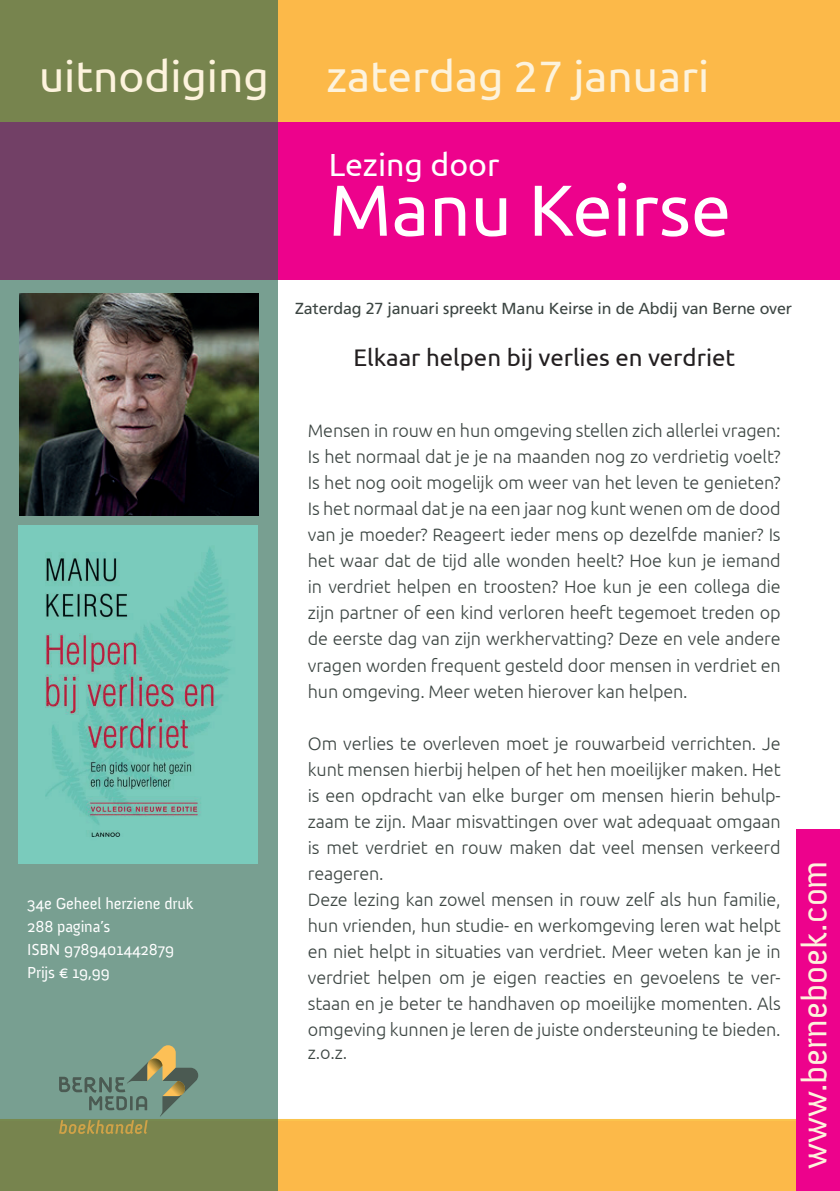
<style>
.page{position:relative;width:840px;height:1191px;background:#fff}
.page>*{position:absolute;margin:0;border:0;box-sizing:border-box;transform-origin:0 0}
.t1{font:72px "Ubuntu";color:#fff}
.t2{font:44px "Ubuntu";color:#fdf3dd}
.t3{font:35.6px "Anivers";color:#fdf3dd}
.t4{font:32px "Ubuntu";color:#fff}
.t5{font:24px "Ubuntu";color:#231f20}
.t6{font:300 18px/26px "Ubuntu";letter-spacing:-.01em;color:#3c4542;text-align:justify}
.t7{font:16.4px/23px "Anivers";letter-spacing:-.01em;color:#fff}
.t8{font:16px "Frutiger";letter-spacing:-.01em;color:#3c4542}
</style>
<div class="page">
<div style="left:0;top:0;width:839px;height:279px;background:#ed028c"></div>
<div style="left:278px;top:1119px;width:518px;height:72px;background:#fcb949"></div>
<div style="left:0;top:0;width:839px;height:122px;background:#fcb949"></div>
<div style="left:796px;top:829px;width:43px;height:362px;background:#ed028c"></div>
<svg style="left:0;top:0;width:278px;height:1191px;background:#768074"></svg>
<svg style="left:59px;top:1045px;width:139px;height:89px;background:#7b9378"></svg>
<img style="left:19px;top:293px;width:239px;height:223px">
<img style="left:18px;top:526px;width:239px;height:337px">
<h2 class="t2" style="left:39px;top:49px;width:231px">uitnodiging</h2>
<p class="t7" style="left:27px;top:892px;width:168px">34e Geheel herziene druk<br>288 pagina’s<br>ISBN 9789401442879<br>Prijs € 19,99</p>
<h2 class="t2" style="left:326px;top:50px;width:384px">zaterdag 27 januari</h2>
<h3 class="t4" style="left:328px;top:145px;width:172px">Lezing door</h3>
<h1 class="t1" style="left:328px;top:166px;width:403px">Manu Keirse</h1>
<p class="t8" style="left:295px;top:299px;width:498px">Zaterdag 27 januari spreekt Manu Keirse in de Abdij van Berne over</p>
<h3 class="t5" style="left:353px;top:342px;width:383px">Elkaar helpen bij verlies en verdriet</h3>
<p class="t6" style="left:308px;top:417px;width:474px">Mensen in rouw en hun omgeving stellen zich allerlei vragen:<br>Is het normaal dat je je na maanden nog zo verdrietig voelt?<br>Is het nog ooit mogelijk om weer van het leven te genieten?<br>Is het normaal dat je na een jaar nog kunt wenen om de dood van je moeder? Reageert ieder mens op dezelfde manier? Is het waar dat de tijd alle wonden heelt? Hoe kun je iemand in verdriet helpen en troosten? Hoe kun je een collega die zijn partner of een kind verloren heeft tegemoet treden op de eerste dag van zijn werkhervatting? Deze en vele andere vragen worden frequent gesteld door mensen in verdriet en hun omgeving. Meer weten hierover kan helpen.</p>
<p class="t6" style="left:308px;top:729px;width:474px;text-align:left">Om verlies te overleven moet je rouwarbeid verrichten. Je kunt mensen hierbij helpen of het hen moeilijker maken. Het is een opdracht van elke burger om mensen hierin behulp&shy;zaam te zijn. Maar misvattingen over wat adequaat omgaan is met verdriet en rouw maken dat veel mensen verkeerd reageren.<br>Deze lezing kan zowel mensen in rouw zelf als hun familie, hun vrienden, hun studie- en werkomgeving leren wat helpt en niet helpt in situaties van verdriet. Meer weten kan je in verdriet helpen om je eigen reacties en gevoelens te ver&shy;staan en je beter te handhaven op moeilijke momenten. Als omgeving kunnen je leren de juiste ondersteuning te bieden.</p>
<p class="t6" style="left:308px;top:1038px;width:41px">z.o.z.</p>
<h3 class="t3" style="left:794px;top:1169px;width:310px;rotate:-90deg">www.berneboek.com</h3>
</div>
